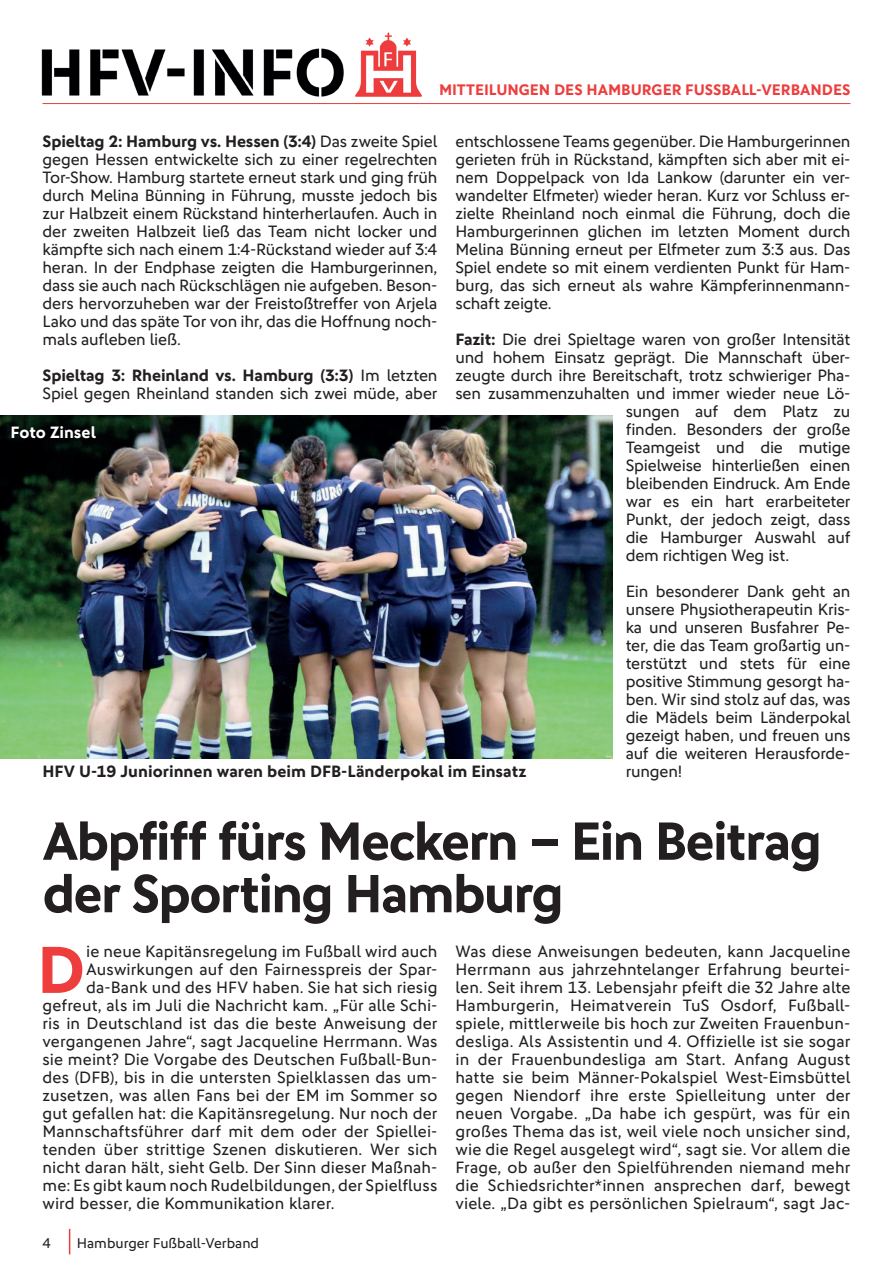
<style>
.page{position:relative;width:893px;height:1263px;background:#fff}
.page>*{position:absolute;margin:0;border:0;box-sizing:border-box;transform-origin:0 0}
.t1{font:700 66.75px "DFB Sans";color:#ee3d3d}
.t2{font:700 54px/52.5px "DFB Sans";letter-spacing:-.035em;color:#231f20}
.t3{font:16.5px/18px "DFB Sans";color:#231f20;text-align:justify}
.t4{font:700 16.5px "DFB Sans";color:#231f20}
.t5{font:700 16.5px "DFB Sans";color:#fff}
.t6{font:700 15.3px "DFB Sans";color:#ee3d3d}
.t7{font:14.25px "DFB Sans";color:#231f20}
.s1{font-weight:700}
</style>
<div class="page">
<svg style="left:69px;top:1229px;width:1px;height:25px"></svg>
<img style="left:41px;top:32px;width:381px;height:65px">
<hr style="left:43px;top:103px;width:807px;height:1px;background:#ee3d3d">
<img style="left:0;top:416px;width:613px;height:343px">
<p class="t6" style="left:439px;top:80px;width:413px">MITTEILUNGEN DES HAMBURGER FUSSBALL-VERBANDES</p>
<p class="t3" style="left:43px;top:132px;width:396px"><span class="s1">Spieltag 2: Hamburg vs. Hessen (3:4)</span> Das zweite Spiel gegen Hessen entwickelte sich zu einer regelrechten Tor-Show. Hamburg startete erneut stark und ging früh durch Melina Bünning in Führung, musste jedoch bis zur Halbzeit einem Rückstand hinterherlaufen. Auch in der zweiten Halbzeit ließ das Team nicht locker und kämpfte sich nach einem 1:4-Rückstand wieder auf 3:4 heran. In der Endphase zeigten die Hamburgerinnen, dass sie auch nach Rückschlägen nie aufgeben. Beson&shy;ders hervorzuheben war der Freistoßtreffer von Arjela Lako und das späte Tor von ihr, das die Hoffnung noch&shy;mals aufleben ließ.</p>
<p class="t3" style="left:43px;top:366px;width:396px"><span class="s1">Spieltag 3: Rheinland vs. Hamburg (3:3)</span> Im letzten<br>Spiel gegen Rheinland standen sich zwei müde, aber</p>
<p class="t3" style="left:455px;top:132px;width:396px">entschlossene Teams gegenüber. Die Hamburgerinnen gerieten früh in Rückstand, kämpften sich aber mit ei&shy;nem Doppelpack von Ida Lankow (darunter ein ver&shy;wandelter Elfmeter) wieder heran. Kurz vor Schluss er&shy;zielte Rheinland noch einmal die Führung, doch die Hamburgerinnen glichen im letzten Moment durch Melina Bünning erneut per Elfmeter zum 3:3 aus. Das Spiel endete so mit einem verdienten Punkt für Ham&shy;burg, das sich erneut als wahre Kämpferinnenmann&shy;schaft zeigte.</p>
<p class="t3" style="left:455px;top:330px;width:396px"><span class="s1">Fazit:</span> Die drei Spieltage waren von großer Intensität</p>
<p class="t3" style="left:455px;top:348px;width:396px">und hohem Einsatz geprägt. Die Mannschaft über-</p>
<p class="t3" style="left:455px;top:366px;width:396px">zeugte durch ihre Bereitschaft, trotz schwieriger Pha-</p>
<p class="t3" style="left:455px;top:384px;width:396px">sen zusammenzuhalten und immer wieder neue Lö-</p>
<p class="t3" style="left:626px;top:402px;width:226px">sungen auf dem Platz zu</p>
<p class="t3" style="left:626px;top:420px;width:226px">finden. Besonders der große</p>
<p class="t3" style="left:626px;top:438px;width:226px">Teamgeist und die mutige</p>
<p class="t3" style="left:626px;top:456px;width:226px">Spielweise hinterließen einen</p>
<p class="t3" style="left:626px;top:474px;width:226px">bleibenden Eindruck. Am Ende</p>
<p class="t3" style="left:626px;top:492px;width:226px">war es ein hart erarbeiteter</p>
<p class="t3" style="left:626px;top:510px;width:226px">Punkt, der jedoch zeigt, dass</p>
<p class="t3" style="left:626px;top:528px;width:226px">die Hamburger Auswahl auf</p>
<p class="t3" style="left:626px;top:546px;width:165px">dem richtigen Weg ist.</p>
<p class="t3" style="left:626px;top:582px;width:226px">Ein besonderer Dank geht an unsere Physiotherapeutin Kris&shy;ka und unseren Busfahrer Pe&shy;ter, die das Team großartig un&shy;terstützt und stets für eine positive Stimmung gesorgt ha&shy;ben. Wir sind stolz auf das, was die Mädels beim Länderpokal gezeigt haben, und freuen uns auf die weiteren Herausforde&shy;rungen!</p>
<p class="t5" style="left:11px;top:423px;width:87px">Foto Zinsel</p>
<p class="t4" style="left:43px;top:761px;width:485px">HFV U-19 Juniorinnen waren beim DFB-Länderpokal im Einsatz</p>
<h2 class="t2" style="left:43px;top:814px;width:781px">Abpfiff fürs Meckern – Ein Beitrag der Sporting Hamburg</h2>
<h1 class="t1" style="left:37px;top:930px;width:50px">D</h1>
<p class="t3" style="left:86px;top:942px;width:353px">ie neue Kapitänsregelung im Fußball wird auch</p>
<p class="t3" style="left:455px;top:942px;width:396px">Was diese Anweisungen bedeuten, kann Jacqueline Herrmann aus jahrzehntelanger Erfahrung beurtei&shy;len. Seit ihrem 13. Lebensjahr pfeift die 32 Jahre alte Hamburgerin, Heimatverein TuS Osdorf, Fußball&shy;spiele, mittlerweile bis hoch zur Zweiten Frauenbun&shy;desliga. Als Assistentin und 4. Offizielle ist sie sogar in der Frauenbundesliga am Start. Anfang August hatte sie beim Männer-Pokalspiel West-Eimsbüttel gegen Niendorf ihre erste Spielleitung unter der neuen Vorgabe. „Da habe ich gespürt, was für ein großes Thema das ist, weil viele noch unsicher sind, wie die Regel ausgelegt wird“, sagt sie. Vor allem die Frage, ob außer den Spielführenden niemand mehr die Schiedsrichter*innen ansprechen darf, bewegt viele. „Da gibt es persönlichen Spielraum“, sagt Jac-</p>
<p class="t3" style="left:86px;top:960px;width:353px">Auswirkungen auf den Fairnesspreis der Spar-</p>
<p class="t3" style="left:86px;top:978px;width:353px">da-Bank und des HFV haben. Sie hat sich riesig</p>
<p class="t3" style="left:43px;top:996px;width:396px">gefreut, als im Juli die Nachricht kam. „Für alle Schi-</p>
<p class="t3" style="left:43px;top:1014px;width:396px">ris in Deutschland ist das die beste Anweisung der</p>
<p class="t3" style="left:43px;top:1032px;width:396px">vergangenen Jahre“, sagt Jacqueline Herrmann. Was</p>
<p class="t3" style="left:43px;top:1050px;width:396px">sie meint? Die Vorgabe des Deutschen Fußball-Bun-</p>
<p class="t3" style="left:43px;top:1068px;width:396px">des (DFB), bis in die untersten Spielklassen das um-</p>
<p class="t3" style="left:43px;top:1086px;width:396px">zusetzen, was allen Fans bei der EM im Sommer so</p>
<p class="t3" style="left:43px;top:1104px;width:396px">gut gefallen hat: die Kapitänsregelung. Nur noch der</p>
<p class="t3" style="left:43px;top:1122px;width:396px">Mannschaftsführer darf mit dem oder der Spiellei-</p>
<p class="t3" style="left:43px;top:1140px;width:396px">tenden über strittige Szenen diskutieren. Wer sich</p>
<p class="t3" style="left:43px;top:1158px;width:396px">nicht daran hält, sieht Gelb. Der Sinn dieser Maßnah-</p>
<p class="t3" style="left:43px;top:1176px;width:396px">me: Es gibt kaum noch Rudelbildungen, der Spielfluss</p>
<p class="t3" style="left:43px;top:1194px;width:294px">wird besser, die Kommunikation klarer.</p>
<p class="t7" style="left:43px;top:1235px;width:10px">4</p>
<p class="t7" style="left:77px;top:1235px;width:184px">Hamburger Fußball-Verband</p>
</div>
